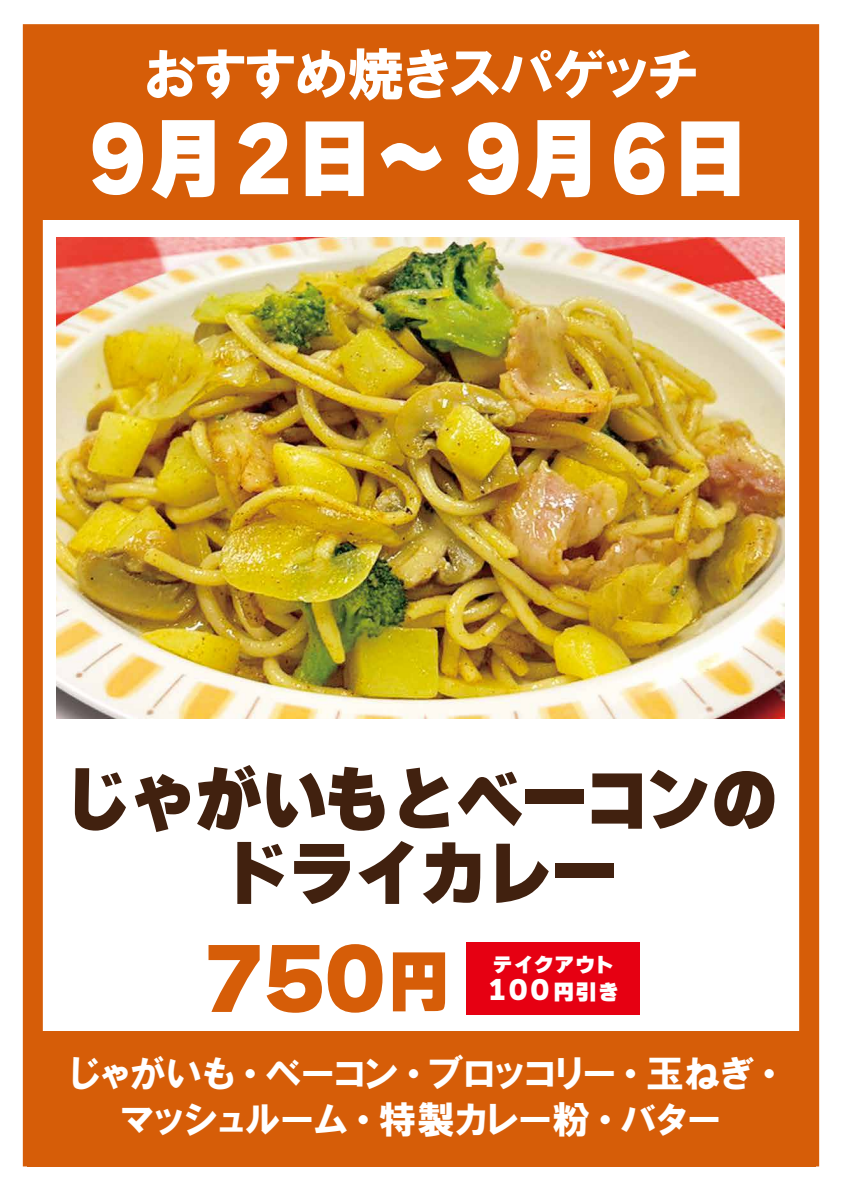
<style>
.page{position:relative;width:842px;height:1191px;background:#fff}
.page>*{position:absolute;margin:0;border:0;box-sizing:border-box;transform-origin:0 0}
.t1{font:86.2px "Ruika 09";letter-spacing:.06em;color:#fff;scale:.87 1}
.t2{font:81.3px "Ruika 09";color:#d65d08}
.t3{font:71px/74px "Ruika 09";letter-spacing:-.015em;color:#41210f;text-align:center;scale:.94 1}
.t4{font:57px "HGP Soei Kakugothic UB";color:#fff}
.t5{font:38px/46px "HGP Soei Kakugothic UB";letter-spacing:.02em;color:#fff;text-align:center}
.t6{font:25.3px "Ruika 09";color:#fff}
.t7{font:20px "Ruika 09";letter-spacing:.02em;color:#fff}
.s1{font-size:67.4px}
.s2{font-size:21.5px}
</style>
<div class="page">
<img style="left:23px;top:24px;width:796px;height:1142px">
<h3 class="t4" style="left:145px;top:45px;width:554px">おすすめ焼きスパゲッチ</h3>
<h1 class="t1" style="left:89px;top:115px;width:758px">9月2日～ 9月6日</h1>
<h3 class="t3" style="left:64px;top:761px;width:761px">じゃがいもとベーコンのドライカレー</h3>
<h2 class="t2" style="left:202px;top:937px;width:250px">750<span class="s1">円</span></h2>
<p class="t7" style="left:493px;top:954px;width:123px">テイクアウト</p>
<p class="t6" style="left:487px;top:977px;width:134px">100<span class="s2">円引き</span></p>
<p class="t5" style="left:71px;top:1050px;width:709px">じゃがいも・ベーコン・ブロッコリー・玉ねぎ・マッシュルーム・特製カレー粉・バター</p>
</div>
